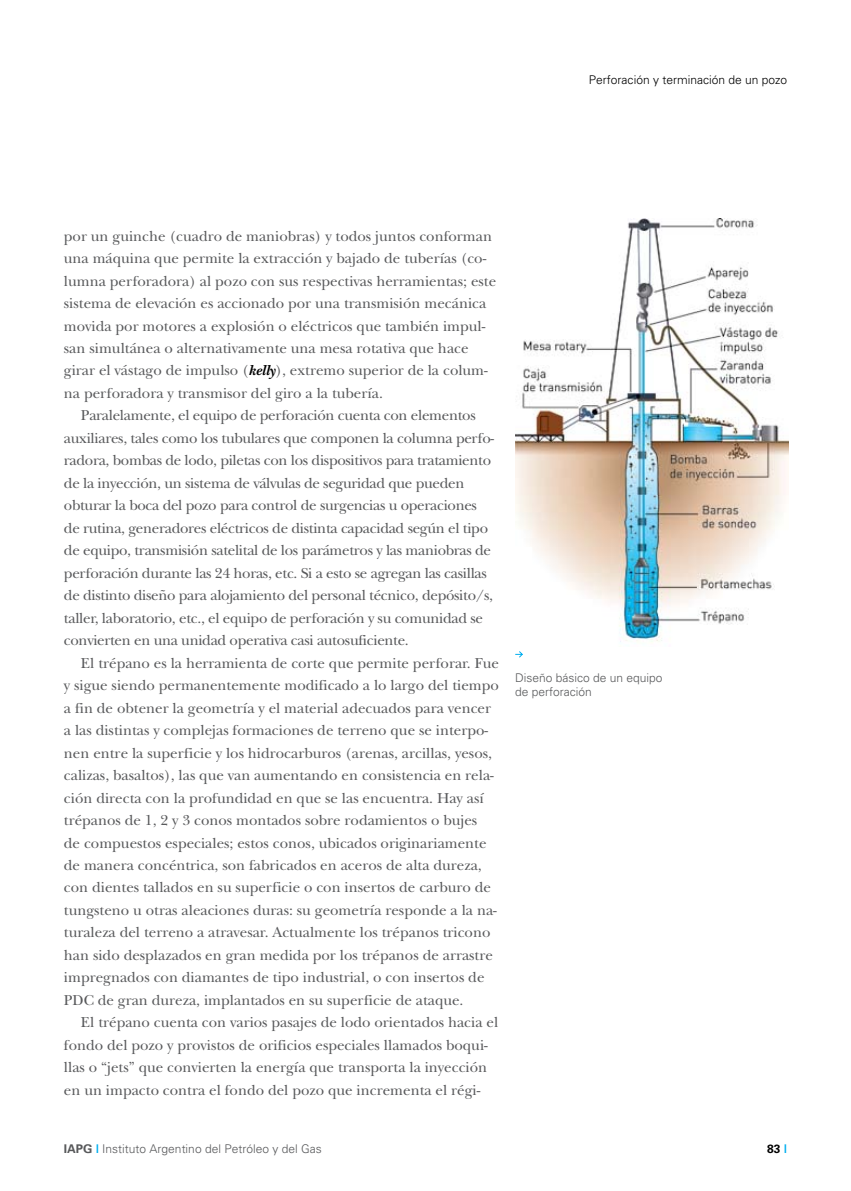
<style>
.page{position:relative;width:851px;height:1191px;background:#fff}
.page>*{position:absolute;margin:0;border:0;box-sizing:border-box;transform-origin:0 0}
.t1{font:15px/22.5px "New Baskerville Std";color:#58595b}
.t2{font:15px/22.5px "New Baskerville Std";letter-spacing:-.02em;color:#58595b}
.t3{font:300 12px/14.4px "Univers";color:#58595b}
.t4{font:300 12px "Univers";color:#000}
.t5{font:700 12px "Univers";color:#000}
.s1{font-weight:700;font-style:italic;color:#000}
.s2{font-weight:700}
.s3{font-weight:700;color:#00aeef}
.s4{color:#00aeef}
</style>
<div class="page">
<svg style="left:515px;top:651px;width:7px;height:6px"></svg>
<img style="left:515px;top:218px;width:273px;height:424px">
<p class="t4" style="left:589px;top:73px;width:200px">Perforación y terminación de un pozo</p>
<p class="t1" style="left:64px;top:225px;width:434px">por un guinche (cuadro de maniobras) y todos juntos conforman una máquina que permite la extracción y bajado de tuberías (co&shy;lumna perforadora) al pozo con sus respectivas herramientas; este sistema de elevación es accionado por una transmisión mecánica movida por motores a explosión o eléctricos que también impul&shy;san simultánea o alternativamente una mesa rotativa que hace girar el vástago de impulso (<span class="s1">kelly</span>), extremo superior de la colum&shy;na perforadora y transmisor del giro a la tubería.</p>
<p class="t2" style="left:64px;top:404px;width:431px;text-indent:17px">Paralelamente, el equipo de perforación cuenta con elementos auxiliares, tales como los tubulares que componen la columna perfo&shy;radora, bombas de lodo, piletas con los dispositivos para tratamiento de la inyección, un sistema de válvulas de seguridad que pueden obturar la boca del pozo para control de surgencias u operaciones de rutina, generadores eléctricos de distinta capacidad según el tipo de equipo, transmisión satelital de los parámetros y las maniobras de perforación durante las 24 horas, etc. Si a esto se agregan las casillas de distinto diseño para alojamiento del personal técnico, depósito/s, taller, laboratorio, etc., el equipo de perforación y su comunidad se convierten en una unidad operativa casi autosuficiente.</p>
<p class="t1" style="left:64px;top:651px;width:436px;text-indent:17px">El trépano es la herramienta de corte que permite perforar. Fue y sigue siendo permanentemente modificado a lo largo del tiempo a fin de obtener la geometría y el material adecuados para vencer a las distintas y complejas formaciones de terreno que se interpo&shy;nen entre la superficie y los hidrocarburos (arenas, arcillas, yesos, calizas, basaltos), las que van aumentando en consistencia en rela&shy;ción directa con la profundidad en que se las encuentra. Hay así trépanos de 1, 2 y 3 conos montados sobre rodamientos o bujes<br>de compuestos especiales; estos conos, ubicados originariamente de manera concéntrica, son fabricados en aceros de alta dureza, con dientes tallados en su superficie o con insertos de carburo de tungsteno u otras aleaciones duras: su geometría responde a la na&shy;turaleza del terreno a atravesar. Actualmente los trépanos tricono han sido desplazados en gran medida por los trépanos de arrastre impregnados con diamantes de tipo industrial, o con insertos de PDC de gran dureza, implantados en su superficie de ataque.</p>
<p class="t1" style="left:64px;top:1011px;width:436px;text-indent:17px">El trépano cuenta con varios pasajes de lodo orientados hacia el fondo del pozo y provistos de orificios especiales llamados boqui&shy;llas o “jets” que convierten la energía que transporta la inyección en un impacto contra el fondo del pozo que incrementa el régi-</p>
<p class="t3" style="left:515px;top:670px;width:149px">Diseño básico de un equipo de perforación</p>
<p class="t3" style="left:64px;top:1141px;width:259px"><span class="s2">IAPG</span> <span class="s3">|</span> Instituto Argentino del Petróleo y del Gas</p>
<p class="t5" style="left:767px;top:1141px;width:22px">83 <span class="s4">|</span></p>
</div>
